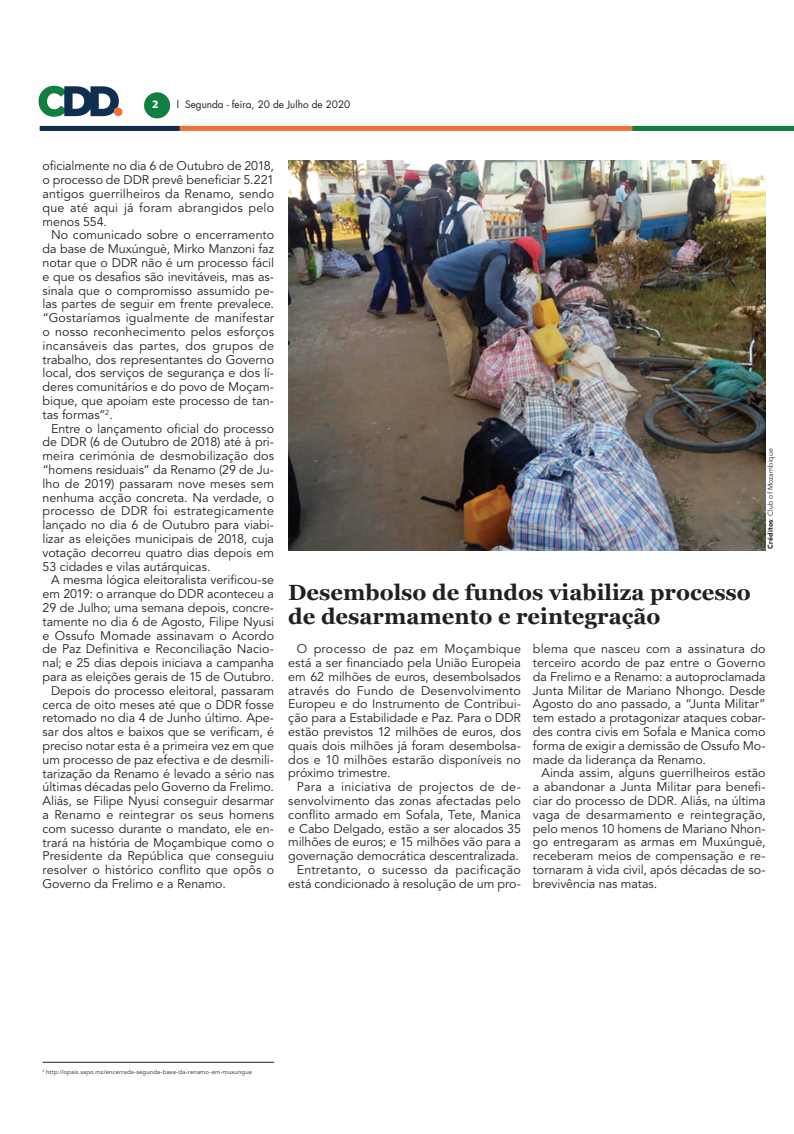
<style>
.page{position:relative;width:794px;height:1134px;background:#fff}
.page>*{position:absolute;margin:0;border:0;box-sizing:border-box;transform-origin:0 0}
.t1{font:700 22px/24px "Georgia";color:#231f20}
.t2{font:12.5px/13.8px "Avenir LT Std";color:#231f20;text-align:justify}
.t3{font:10px "Futura LT";color:#231f20}
.t4{font:700 10px "Popular";color:#fff}
.t5{font:7px "Avenir LT Std";letter-spacing:.02em;color:#231f20}
.t6{font:6px "Avenir LT Std";letter-spacing:.025em;color:#231f20}
.s1{font-weight:900}
</style>
<div class="page">
<div style="left:42px;top:126px;width:752px;height:5px;background:#f37138"></div>
<div style="left:632px;top:126px;width:162px;height:5px;background:#107f40"></div>
<div style="left:40px;top:126px;width:140px;height:5px;background:#102e4f"></div>
<div style="left:144px;top:92px;width:26px;height:26px;background:#107f40;border-radius:50%"></div>
<svg style="left:39px;top:86px;width:83px;height:31px"></svg>
<img style="left:288px;top:161px;width:477px;height:389px">
<hr style="left:43px;top:1062px;width:231px;height:1px;background:#231f20">
<p class="t4" style="left:153px;top:98px;width:7px">2</p>
<p class="t3" style="left:177px;top:98px;width:175px">l Segunda - feira, 20 de Julho de 2020</p>
<p class="t2" style="left:43px;top:159px;width:233px">oficialmente no dia 6 de Outubro de 2018, o processo de DDR prevê beneficiar 5.221 antigos guerrilheiros da Renamo, sendo que até aqui já foram abrangidos pelo menos 554.</p>
<p class="t2" style="left:43px;top:228px;width:233px;text-indent:8px">No comunicado sobre o encerramento da base de Muxúnguè, Mirko Manzoni faz notar que o DDR não é um processo fácil e que os desafios são inevitáveis, mas as&shy;sinala que o compromisso assumido pe&shy;las partes de seguir em frente prevalece. “Gostaríamos igualmente de manifestar o nosso reconhecimento pelos esforços incansáveis das partes, dos grupos de trabalho, dos representantes do Governo local, dos serviços de segurança e dos lí&shy;deres comunitários e do povo de Moçam&shy;bique, que apoiam este processo de tan&shy;tas formas”<sup>2</sup>.</p>
<p class="t2" style="left:43px;top:422px;width:233px;text-indent:8px">Entre o lançamento oficial do processo de DDR (6 de Outubro de 2018) até à pri&shy;meira cerimónia de desmobilização dos “homens residuais” da Renamo (29 de Ju&shy;lho de 2019) passaram nove meses sem nenhuma acção concreta. Na verdade, o processo de DDR foi estrategicamente lançado no dia 6 de Outubro para viabi&shy;lizar as eleições municipais de 2018, cuja votação decorreu quatro dias depois em 53 cidades e vilas autárquicas.</p>
<p class="t2" style="left:51px;top:573px;width:225px">A mesma lógica eleitoralista verificou-se</p>
<p class="t2" style="left:43px;top:587px;width:233px">em 2019: o arranque do DDR aconteceu a</p>
<p class="t2" style="left:43px;top:601px;width:233px">29 de Julho; uma semana depois, concre-</p>
<p class="t2" style="left:43px;top:615px;width:233px">tamente no dia 6 de Agosto, Filipe Nyusi</p>
<p class="t2" style="left:43px;top:629px;width:233px">e Ossufo Momade assinavam o Acordo</p>
<p class="t2" style="left:43px;top:642px;width:233px">de Paz Definitiva e Reconciliação Nacio-</p>
<p class="t2" style="left:43px;top:656px;width:233px">nal; e 25 dias depois iniciava a campanha</p>
<p class="t2" style="left:43px;top:670px;width:233px">para as eleições gerais de 15 de Outubro.</p>
<p class="t2" style="left:51px;top:684px;width:225px">Depois do processo eleitoral, passaram</p>
<p class="t2" style="left:43px;top:698px;width:233px">cerca de oito meses até que o DDR fosse</p>
<p class="t2" style="left:43px;top:711px;width:233px">retomado no dia 4 de Junho último. Ape-</p>
<p class="t2" style="left:43px;top:725px;width:233px">sar dos altos e baixos que se verificam, é</p>
<p class="t2" style="left:43px;top:739px;width:233px">preciso notar esta é a primeira vez em que</p>
<p class="t2" style="left:43px;top:753px;width:233px">um processo de paz efectiva e de desmili-</p>
<p class="t2" style="left:43px;top:767px;width:233px">tarização da Renamo é levado a sério nas</p>
<p class="t2" style="left:43px;top:780px;width:233px">últimas décadas pelo Governo da Frelimo.</p>
<p class="t2" style="left:43px;top:794px;width:233px">Aliás, se Filipe Nyusi conseguir desarmar</p>
<p class="t2" style="left:43px;top:808px;width:233px">a Renamo e reintegrar os seus homens</p>
<p class="t2" style="left:43px;top:822px;width:233px">com sucesso durante o mandato, ele en-</p>
<p class="t2" style="left:43px;top:836px;width:233px">trará na história de Moçambique como o</p>
<p class="t2" style="left:43px;top:849px;width:233px">Presidente da República que conseguiu</p>
<p class="t2" style="left:43px;top:863px;width:233px">resolver o histórico conflito que opôs o</p>
<p class="t2" style="left:43px;top:877px;width:185px">Governo da Frelimo e a Renamo.</p>
<h1 class="t1" style="left:288px;top:581px;width:464px">Desembolso de fundos viabiliza processo de desarmamento e reintegração</h1>
<p class="t5" style="left:766px;top:549px;width:102px;rotate:-90deg"><span class="s1">Créditos</span>: Club of Mozambique</p>
<p class="t2" style="left:288px;top:642px;width:234px;text-indent:8px">O processo de paz em Moçambique está a ser financiado pela União Europeia em 62 milhões de euros, desembolsados através do Fundo de Desenvolvimento Europeu e do Instrumento de Contribui&shy;ção para a Estabilidade e Paz. Para o DDR estão previstos 12 milhões de euros, dos quais dois milhões já foram desembolsa&shy;dos e 10 milhões estarão disponíveis no próximo trimestre.</p>
<p class="t2" style="left:288px;top:780px;width:234px;text-align:right">Para a iniciativa de projectos de de&shy;senvolvimento das zonas afectadas pelo conflito armado em Sofala, Tete, Manica e Cabo Delgado, estão a ser alocados 35 milhões de euros; e 15 milhões vão para a governação democrática descentralizada.<br>Entretanto, o sucesso da pacificação está condicionado à resolução de um pro-</p>
<p class="t2" style="left:533px;top:642px;width:234px">blema que nasceu com a assinatura do terceiro acordo de paz entre o Governo da Frelimo e a Renamo: a autoproclamada Junta Militar de Mariano Nhongo. Desde Agosto do ano passado, a “Junta Militar” tem estado a protagonizar ataques cobar&shy;des contra civis em Sofala e Manica como forma de exigir a demissão de Ossufo Mo&shy;made da liderança da Renamo.</p>
<p class="t2" style="left:533px;top:767px;width:234px;text-indent:8px">Ainda assim, alguns guerrilheiros estão a abandonar a Junta Militar para benefi&shy;ciar do processo de DDR. Aliás, na última vaga de desarmamento e reintegração, pelo menos 10 homens de Mariano Nhon&shy;go entregaram as armas em Muxúnguè, receberam meios de compensação e re&shy;tornaram à vida civil, após décadas de so&shy;brevivência nas matas.</p>
<p class="t6" style="left:43px;top:1069px;width:211px"><sup>2</sup> http://opais.sapo.mz/encerrada-segunda-base-da-renamo-em-muxungue</p>
</div>
